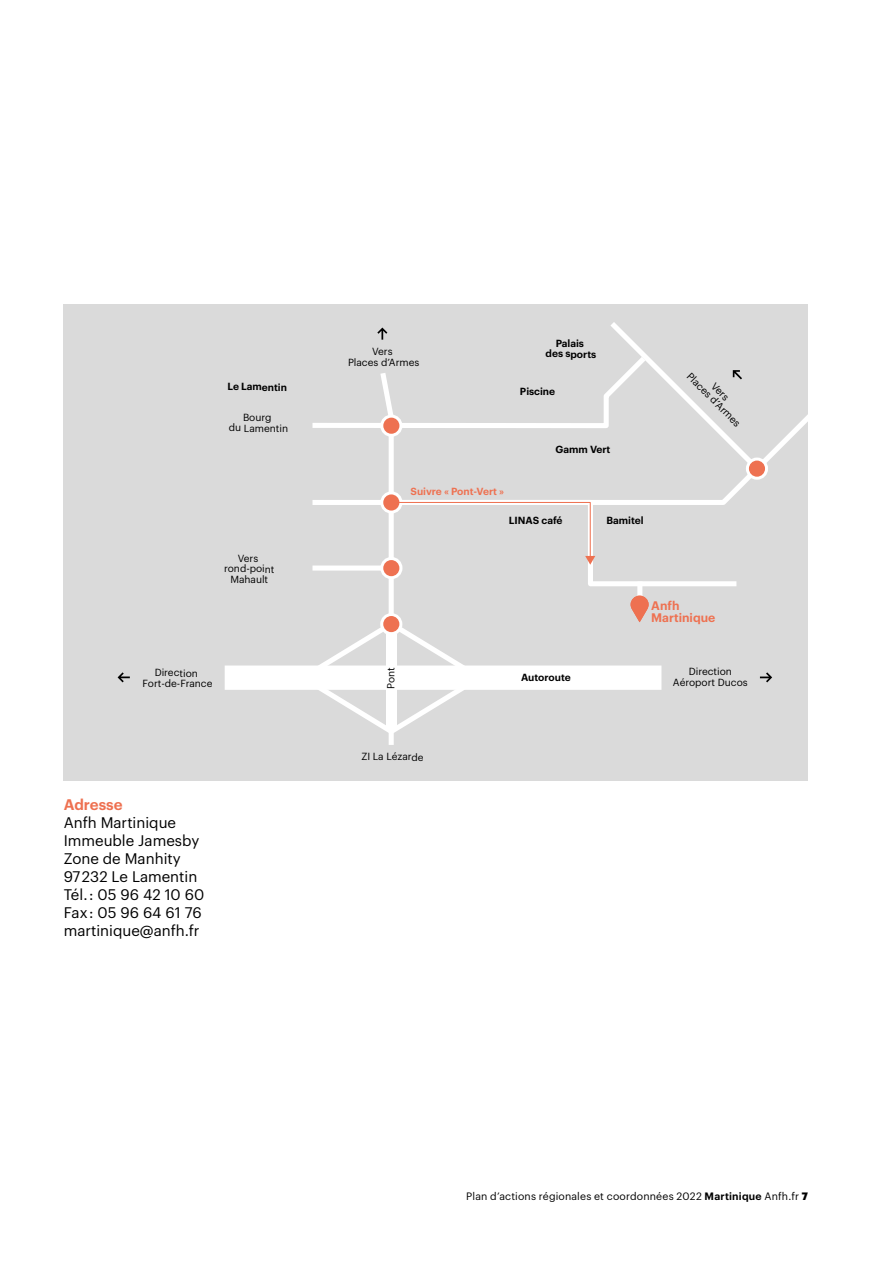
<style>
.page{position:relative;width:893px;height:1263px;background:#fff}
.page>*{position:absolute;margin:0;border:0;box-sizing:border-box;transform-origin:0 0}
.t1{font:15px/18px "Graphik";color:#000}
.t2{font:600 15px "Graphik";color:#ee7151}
.t3{font:600 12.15px/12.1px "Graphik";color:#ee7151}
.t4{font:10.5px "Graphik";letter-spacing:.015em;color:#000}
.t5{font:10.2px/10.5px "Graphik";letter-spacing:-.005em;color:#000;text-align:center}
.t6{font:600 10.2px "Graphik";letter-spacing:-.005em;color:#000}
.t7{font:600 10.2px "Graphik";letter-spacing:-.005em;color:#ee7151}
.s1{font-weight:600}
.s2{font-weight:900}
</style>
<div class="page">
<div style="left:64px;top:305px;width:744px;height:475px;background:#dadada"></div>
<svg style="left:772px;top:414px;width:36px;height:43px"></svg>
<div style="left:237px;top:665px;width:412px;height:25px;background:#fff"></div>
<svg style="left:293px;top:322px;width:479px;height:423px"></svg>
<svg style="left:118px;top:672px;width:12px;height:10px"></svg>
<p class="t6" style="left:227px;top:379px;width:61px">Le Lamentin</p>
<p class="t5" style="left:229px;top:411px;width:61px">Bourg<br>du Lamentin</p>
<p class="t5" style="left:224px;top:552px;width:52px">Vers rond-point<br>Mahault</p>
<p class="t5" style="left:143px;top:667px;width:71px">Direction<br>Fort-de-France</p>
<h1 class="t2" style="left:64px;top:793px;width:60px">Adresse</h1>
<h1 class="t1" style="left:64px;top:812px;width:142px">Anfh Martinique<br>Immeuble Jamesby<br>Zone de Manhity<br>97 232 Le Lamentin<br>Tél. : 05 96 42 10 60<br>Fax : 05 96 64 61 76 martinique@anfh.fr</h1>
<p class="t6" style="left:556px;top:335px;width:30px">Palais</p>
<p class="t5" style="left:372px;top:345px;width:22px">Vers</p>
<p class="t6" style="left:546px;top:346px;width:52px">des sports</p>
<p class="t5" style="left:348px;top:356px;width:73px">Places d’Armes</p>
<p class="t6" style="left:520px;top:384px;width:37px">Piscine</p>
<p class="t7" style="left:411px;top:483px;width:95px">Suivre « Pont-Vert »</p>
<p class="t6" style="left:555px;top:441px;width:57px">Gamm Vert</p>
<p class="t6" style="left:509px;top:512px;width:55px">LINAS café</p>
<p class="t6" style="left:607px;top:512px;width:39px">Bamitel</p>
<p class="t5" style="left:700px;top:363px;width:73px;rotate:45deg">Vers<br>Places d’Armes</p>
<p class="t5" style="left:385px;top:689px;width:23px;rotate:-90deg">Pont</p>
<p class="t5" style="left:361px;top:751px;width:64px">ZI La Lézarde</p>
<p class="t6" style="left:521px;top:670px;width:51px">Autoroute</p>
<p class="t3" style="left:651px;top:598px;width:66px">Anfh<br>Martinique</p>
<p class="t5" style="left:673px;top:665px;width:76px">Direction<br>Aéroport Ducos</p>
<p class="t4" style="left:466px;top:1188px;width:343px">Plan d’actions régionales et coordonnées 2022 <span class="s1">Martinique</span> Anfh.fr <span class="s2">7</span></p>
</div>
